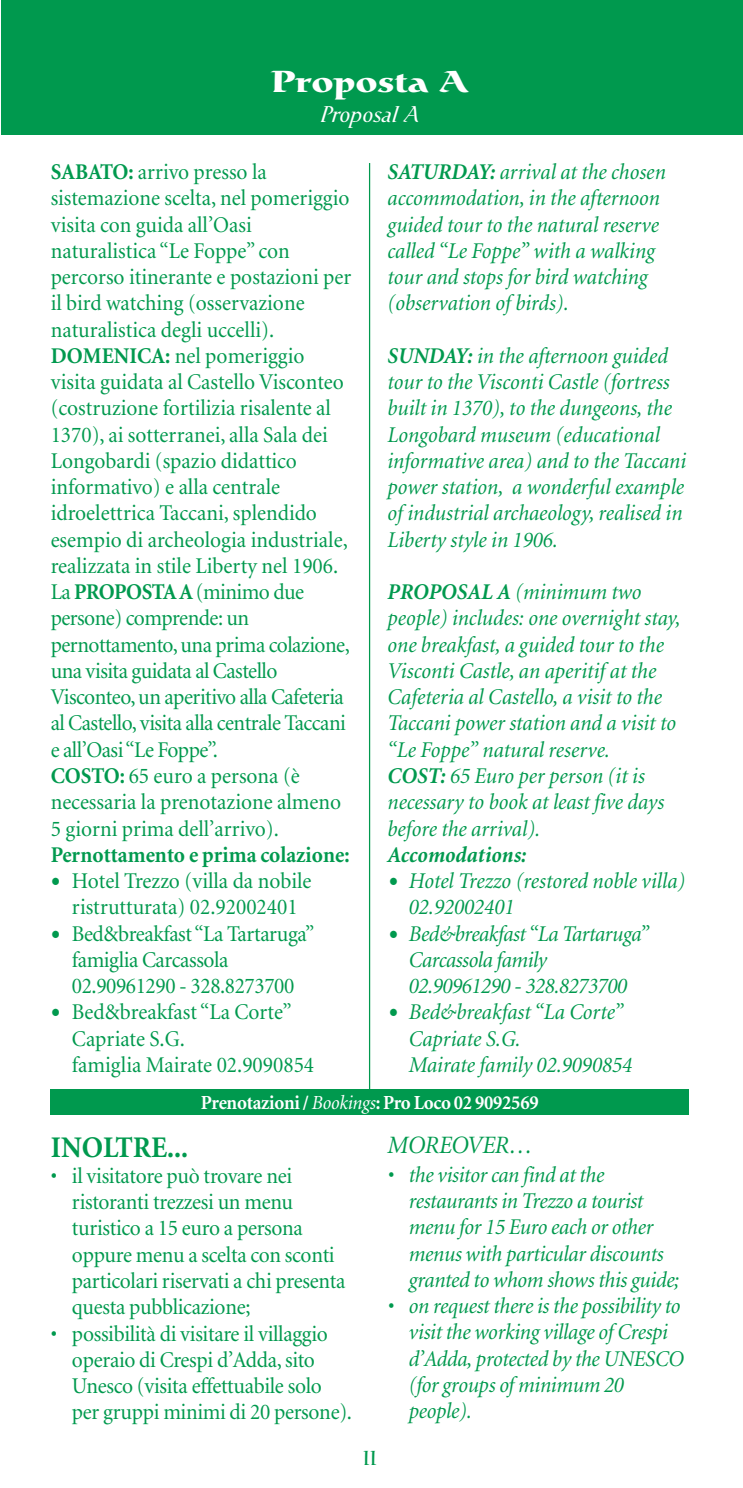
<style>
.page{position:relative;width:743px;height:1488px;background:#fff}
.page>*{position:absolute;margin:0;border:0;box-sizing:border-box;transform-origin:0 0}
.t1{font:700 30px "Minion";color:#00994e;scale:.95 1}
.t2{font:700 30px "Catull";letter-spacing:.01em;color:#fff;scale:1.15 1}
.t3{font:italic 25px "Minion";letter-spacing:-.015em;color:#00994e;scale:.95 1}
.t4{font:22.5px/26.2px "Minion";letter-spacing:-.005em;color:#00994e;scale:.95 1}
.t5{font:italic 22.5px/26.2px "Minion";color:#00994e;scale:.95 1}
.t6{font:italic 22.5px/26.2px "Minion";letter-spacing:-.02em;color:#00994e;scale:.95 1}
.t7{font:700 22.5px "Minion";color:#00994e;scale:.95 1}
.t8{font:italic 700 22.5px "Minion";color:#00994e;scale:.95 1}
.t9{font:italic 22.5px "Catull";letter-spacing:.015em;color:#fff;scale:.95 1}
.t10{font:700 20px "Minion";letter-spacing:-.015em;color:#fff;scale:.95 1}
.t11{font:20px "Catull";color:#00994e}
.s1{font-weight:700}
.s2{font-size:35px}
.s3{font-weight:400;font-style:italic}
</style>
<div class="page">
<hr style="left:369px;top:163px;width:1px;height:938px;background:#00994e">
<div style="left:1px;top:0;width:741px;height:135px;background:#00994e"></div>
<div style="left:51px;top:1089px;width:637px;height:25px;background:#00994e"></div>
<h1 class="t2" style="left:271px;top:71px;width:173px">Proposta A</h1>
<p class="t9" style="left:320px;top:106px;width:105px">Proposal A</p>
<p class="t4" style="left:51px;top:161px;width:318px"><span class="s1">SABATO:</span> arrivo presso la sistemazione scelta, nel pomeriggio visita con guida all’Oasi naturalistica “Le Foppe” con percorso itinerante e postazioni per il bird watching (osservazione naturalistica degli uccelli).<br><span class="s1">DOMENICA:</span> nel pomeriggio visita guidata al Castello Visconteo (costruzione fortilizia risalente al<br>1370), ai sotterranei, alla Sala dei<br>Longobardi (spazio didattico informativo) e alla centrale idroelettrica Taccani, splendido esempio di archeologia industriale, realizzata in stile Liberty nel 1906.<br>La <span class="s1">PROPOSTA A</span> (minimo due persone) comprende: un pernottamento, una prima colazione, una visita guidata al Castello<br>Visconteo, un aperitivo alla Cafeteria al Castello, visita alla centrale Taccani e all’Oasi “Le Foppe”.<br><span class="s1">COSTO:</span> 65 euro a persona (è necessaria la prenotazione almeno<br>5 giorni prima dell’arrivo).</p>
<p class="t7" style="left:51px;top:846px;width:316px">Pernottamento e prima colazione:</p>
<p class="t4" style="left:51px;top:869px;width:276px;text-align:center"><span class="s2">•</span> Hotel Trezzo (villa da nobile ristrutturata) 02.92002401</p>
<p class="t4" style="left:72px;top:922px;width:257px;text-indent:-21px"><span class="s2">•</span> Bed&amp;breakfast “La Tartaruga” famiglia Carcassola<br>02.90961290 - 328.8273700</p>
<p class="t4" style="left:72px;top:1001px;width:256px;text-indent:-21px"><span class="s2">•</span> Bed&amp;breakfast “La Corte”<br>Capriate S.G.<br>famiglia Mairate 02.9090854</p>
<p class="t5" style="left:387px;top:161px;width:294px"><span class="s1">SATURDAY:</span> arrival at the chosen accommodation, in the afternoon guided tour to the natural reserve called “Le Foppe” with a walking tour and stops for bird watching (observation of birds).</p>
<p class="t5" style="left:387px;top:344px;width:316px"><span class="s1">SUNDAY:</span> in the afternoon guided tour to the Visconti Castle (fortress built in 1370), to the dungeons, the Longobard museum (educational informative area) and to the Taccani power station, a wonderful example of industrial archaeology, realised in Liberty style in 1906.</p>
<p class="t5" style="left:387px;top:581px;width:310px"><span class="s1">PROPOSAL A</span> (minimum two people) includes: one overnight stay, one breakfast, a guided tour to the<br>Visconti Castle, an aperitif at the<br>Cafeteria al Castello, a visit to the<br>Taccani power station and a visit to “Le Foppe” natural reserve.<br><span class="s1">COST:</span> 65 Euro per person (it is necessary to book at least five days before the arrival).</p>
<p class="t8" style="left:387px;top:846px;width:148px">Accomodations:</p>
<p class="t5" style="left:409px;top:869px;width:293px;text-indent:-21px"><span class="s2">•</span> Hotel Trezzo (restored noble villa)<br>02.92002401</p>
<p class="t6" style="left:409px;top:922px;width:255px;text-indent:-21px"><span class="s2">•</span> Bed&amp;breakfast “La Tartaruga”<br>Carcassola family<br>02.90961290 - 328.8273700</p>
<p class="t5" style="left:409px;top:1001px;width:236px;text-indent:-21px"><span class="s2">•</span> Bed&amp;breakfast “La Corte”<br>Capriate S.G.<br>Mairate family 02.9090854</p>
<p class="t10" style="left:201px;top:1095px;width:357px">Prenotazioni / <span class="s3">Bookings</span>: Pro Loco 02 9092569</p>
<h1 class="t1" style="left:51px;top:1135px;width:146px">INOLTRE...</h1>
<p class="t4" style="left:72px;top:1164px;width:289px;text-indent:-21px">• il visitatore può trovare nei ristoranti trezzesi un menu turistico a 15 euro a persona oppure menu a scelta con sconti particolari riservati a chi presenta questa pubblicazione;</p>
<p class="t4" style="left:72px;top:1322px;width:296px;text-indent:-21px">• possibilità di visitare il villaggio operaio di Crespi d’Adda, sito Unesco (visita effettuabile solo per gruppi minimi di 20 persone).</p>
<p class="t3" style="left:387px;top:1135px;width:154px">MOREOVER…</p>
<p class="t5" style="left:409px;top:1163px;width:286px;text-indent:-21px">• the visitor can find at the restaurants in Trezzo a tourist menu for 15 Euro each or other menus with particular discounts granted to whom shows this guide;</p>
<p class="t5" style="left:409px;top:1294px;width:291px;text-indent:-21px">• on request there is the possibility to visit the working village of Crespi d’Adda, protected by the UNESCO (for groups of minimum 20 people).</p>
<p class="t11" style="left:363px;top:1451px;width:15px">II</p>
</div>
